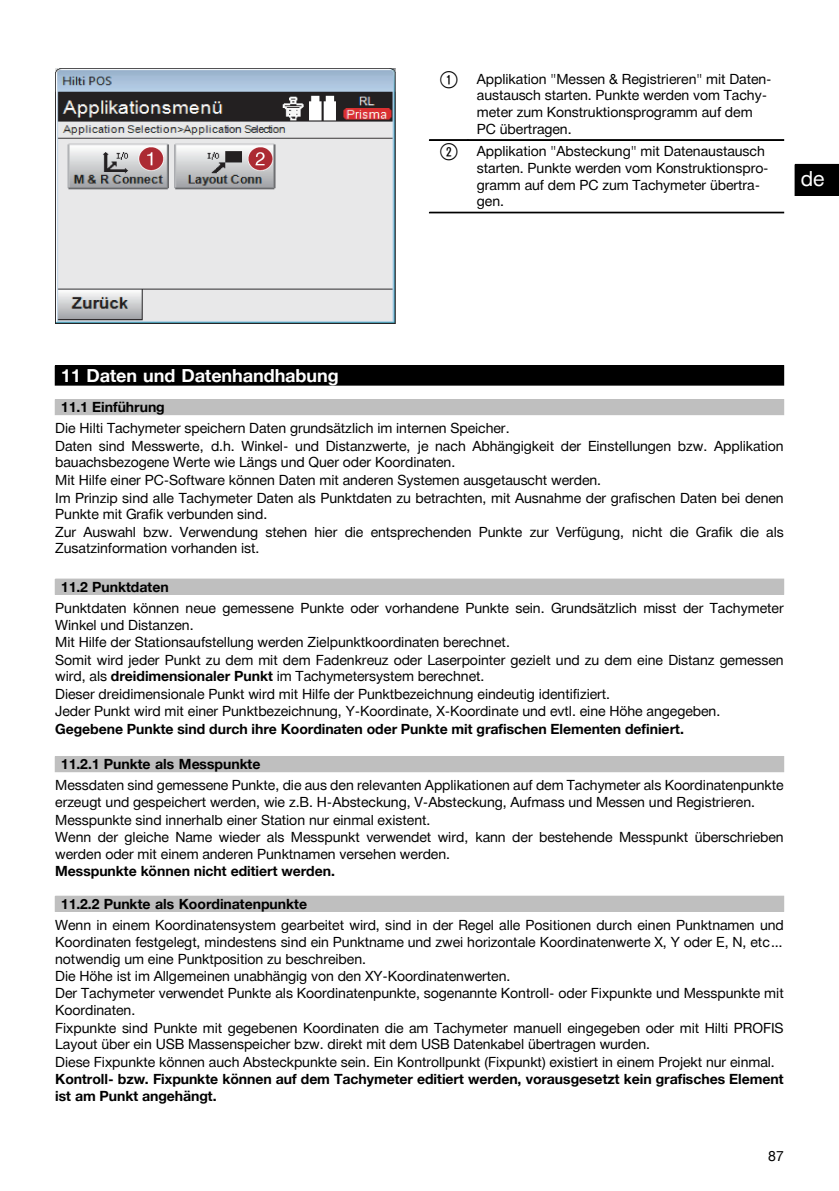
<style>
.page{position:relative;width:839px;height:1191px;background:#fff}
.page>*{position:absolute;margin:0;border:0;box-sizing:border-box;transform-origin:0 0}
.t1{font:21px "Hilti";color:#fff}
.t2{font:700 18px "Hilti";letter-spacing:-.005em;color:#fff}
.t3{font:14px/17.2px "Hilti";letter-spacing:-.005em;color:#000}
.t4{font:700 14px/16.6px "Hilti";letter-spacing:-.005em;color:#000}
.s1{font-family:"KA15 positive";font-size:23px}
.s2{font-weight:700}
</style>
<div class="page">
<img style="left:55px;top:68px;width:340px;height:255px">
<hr style="left:429px;top:140px;width:39px;height:1px;background:#000">
<hr style="left:468px;top:140px;width:316px;height:1px;background:#000">
<hr style="left:429px;top:212px;width:355px;height:1px;background:#000">
<div style="left:55px;top:366px;width:729px;height:19px;background:#000"></div>
<div style="left:55px;top:399px;width:729px;height:16px;background:#bfbfbf"></div>
<div style="left:55px;top:579px;width:729px;height:15px;background:#bfbfbf"></div>
<div style="left:55px;top:756px;width:729px;height:16px;background:#bfbfbf"></div>
<div style="left:55px;top:896px;width:729px;height:15px;background:#bfbfbf"></div>
<svg style="left:795px;top:195px;width:44px;height:1px"></svg>
<div style="left:795px;top:164px;width:44px;height:31px;background:#000"></div>
<p class="t3" style="left:477px;top:70px;width:296px;text-indent:-36px"><span class="s1">@</span> Applikation "Messen &amp; Registrieren" mit Daten&shy;austausch starten. Punkte werden vom Tachy&shy;meter zum Konstruktionsprogramm auf dem PC übertragen.</p>
<p class="t3" style="left:477px;top:143px;width:293px;text-indent:-36px"><span class="s1">;</span> Applikation "Absteckung" mit Datenaustausch starten. Punkte werden vom Konstruktionspro&shy;gramm auf dem PC zum Tachymeter übertra&shy;gen.</p>
<h1 class="t1" style="left:801px;top:166px;width:25px">de</h1>
<p class="t2" style="left:61px;top:365px;width:279px">11 Daten und Datenhandhabung</p>
<p class="t4" style="left:61px;top:399px;width:105px">11.1 Einführung</p>
<p class="t3" style="left:55px;top:420px;width:730px">Die Hilti Tachymeter speichern Daten grundsätzlich im internen Speicher.<br>Daten sind Messwerte, d.h. Winkel- und Distanzwerte, je nach Abhängigkeit der Einstellungen bzw. Applikation bauachsbezogene Werte wie Längs und Quer oder Koordinaten.<br>Mit Hilfe einer PC-Software können Daten mit anderen Systemen ausgetauscht werden.<br>Im Prinzip sind alle Tachymeter Daten als Punktdaten zu betrachten, mit Ausnahme der grafischen Daten bei denen Punkte mit Grafik verbunden sind.<br>Zur Auswahl bzw. Verwendung stehen hier die entsprechenden Punkte zur Verfügung, nicht die Grafik die als Zusatzinformation vorhanden ist.</p>
<p class="t4" style="left:61px;top:578px;width:109px">11.2 Punktdaten</p>
<p class="t3" style="left:55px;top:599px;width:730px">Punktdaten können neue gemessene Punkte oder vorhandene Punkte sein. Grundsätzlich misst der Tachymeter Winkel und Distanzen.<br>Mit Hilfe der Stationsaufstellung werden Zielpunktkoordinaten berechnet.<br>Somit wird jeder Punkt zu dem mit dem Fadenkreuz oder Laserpointer gezielt und zu dem eine Distanz gemessen wird, als <span class="s2">dreidimensionaler Punkt</span> im Tachymetersystem berechnet.<br>Dieser dreidimensionale Punkt wird mit Hilfe der Punktbezeichnung eindeutig identifiziert.<br>Jeder Punkt wird mit einer Punktbezeichnung, Y-Koordinate, X-Koordinate und evtl. eine Höhe angegeben.</p>
<p class="t4" style="left:55px;top:721px;width:630px">Gegebene Punkte sind durch ihre Koordinaten oder Punkte mit grafischen Elementen definiert.</p>
<p class="t4" style="left:61px;top:756px;width:201px">11.2.1 Punkte als Messpunkte</p>
<p class="t3" style="left:55px;top:777px;width:730px">Messdaten sind gemessene Punkte, die aus den relevanten Applikationen auf dem Tachymeter als Koordinatenpunkte erzeugt und gespeichert werden, wie z.B. H-Absteckung, V-Absteckung, Aufmass und Messen und Registrieren.<br>Messpunkte sind innerhalb einer Station nur einmal existent.<br>Wenn der gleiche Name wieder als Messpunkt verwendet wird, kann der bestehende Messpunkt überschrieben werden oder mit einem anderen Punktnamen versehen werden.</p>
<p class="t4" style="left:55px;top:863px;width:281px">Messpunkte können nicht editiert werden.</p>
<p class="t4" style="left:61px;top:895px;width:248px">11.2.2 Punkte als Koordinatenpunkte</p>
<p class="t3" style="left:55px;top:916px;width:730px">Wenn in einem Koordinatensystem gearbeitet wird, sind in der Regel alle Positionen durch einen Punktnamen und Koordinaten festgelegt, mindestens sind ein Punktname und zwei horizontale Koordinatenwerte X, Y oder E, N, etc… notwendig um eine Punktposition zu beschreiben.<br>Die Höhe ist im Allgemeinen unabhängig von den XY-Koordinatenwerten.<br>Der Tachymeter verwendet Punkte als Koordinatenpunkte, sogenannte Kontroll- oder Fixpunkte und Messpunkte mit Koordinaten.<br>Fixpunkte sind Punkte mit gegebenen Koordinaten die am Tachymeter manuell eingegeben oder mit Hilti PROFIS Layout über ein USB Massenspeicher bzw. direkt mit dem USB Datenkabel übertragen wurden.<br>Diese Fixpunkte können auch Absteckpunkte sein. Ein Kontrollpunkt (Fixpunkt) existiert in einem Projekt nur einmal.</p>
<p class="t4" style="left:55px;top:1071px;width:730px">Kontroll- bzw. Fixpunkte können auf dem Tachymeter editiert werden, vorausgesetzt kein grafisches Element ist am Punkt angehängt.</p>
<p class="t3" style="left:768px;top:1147px;width:17px">87</p>
</div>
